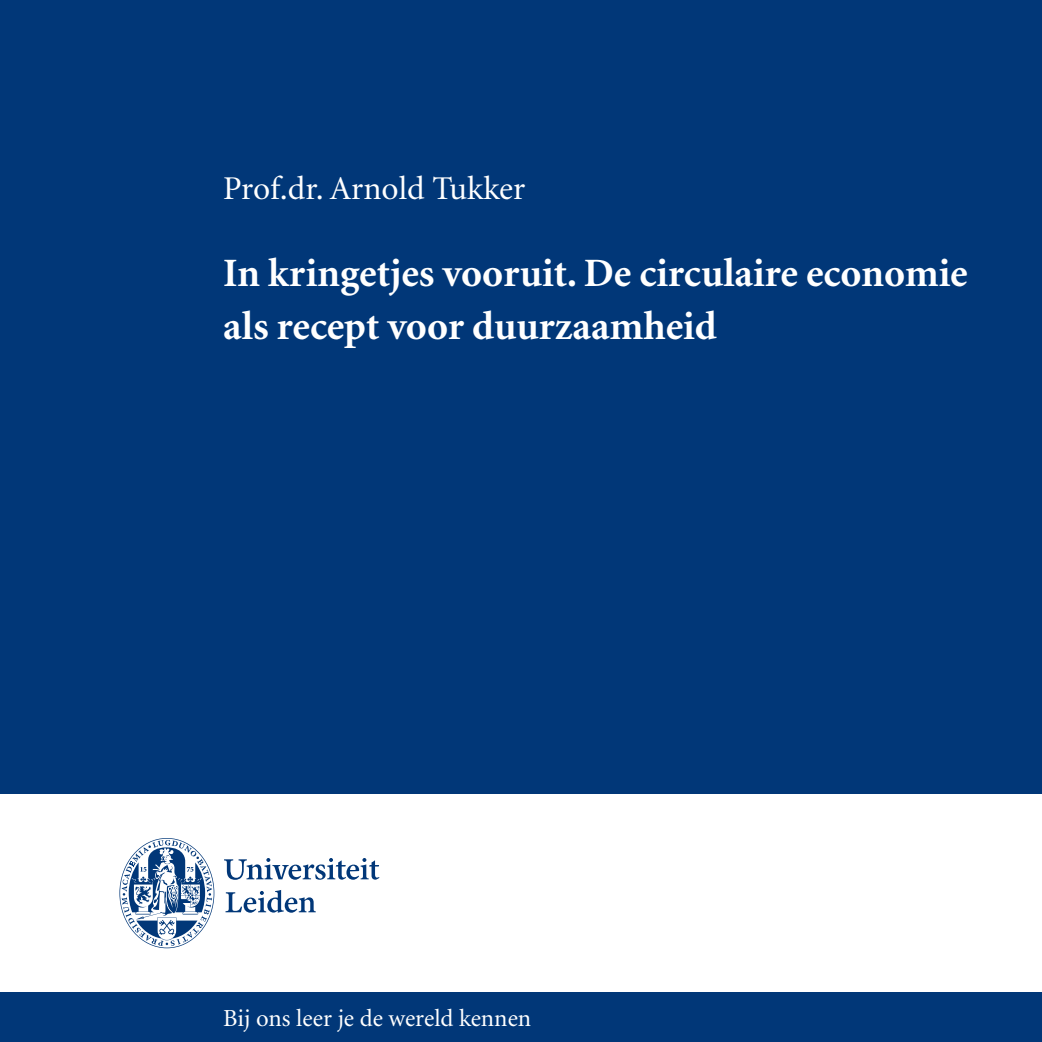
<style>
.page{position:relative;width:1042px;height:1042px;background:#fff}
.page>*{position:absolute;margin:0;border:0;box-sizing:border-box;transform-origin:0 0}
.t1{font:700 40.25px/52.5px "Minion";color:#fff}
.t2{font:33.25px "Minion";color:#fff}
.t3{font:24.5px "Minion";letter-spacing:-.005em;color:#fff}
</style>
<div class="page">
<div style="left:0;top:992px;width:1042px;height:50px;background:#013778"></div>
<div style="left:0;top:0;width:1042px;height:794px;background:#013778"></div>
<svg style="left:224px;top:858px;width:155px;height:55px"></svg>
<svg style="left:119px;top:838px;width:95px;height:110px"></svg>
<p class="t2" style="left:223px;top:172px;width:304px">Prof.dr. Arnold Tukker</p>
<p class="t1" style="left:223px;top:248px;width:746px">In kringetjes vooruit. De circulaire economie als recept voor duurzaamheid</p>
<p class="t3" style="left:223px;top:1006px;width:309px">Bij ons leer je de wereld kennen</p>
</div>
